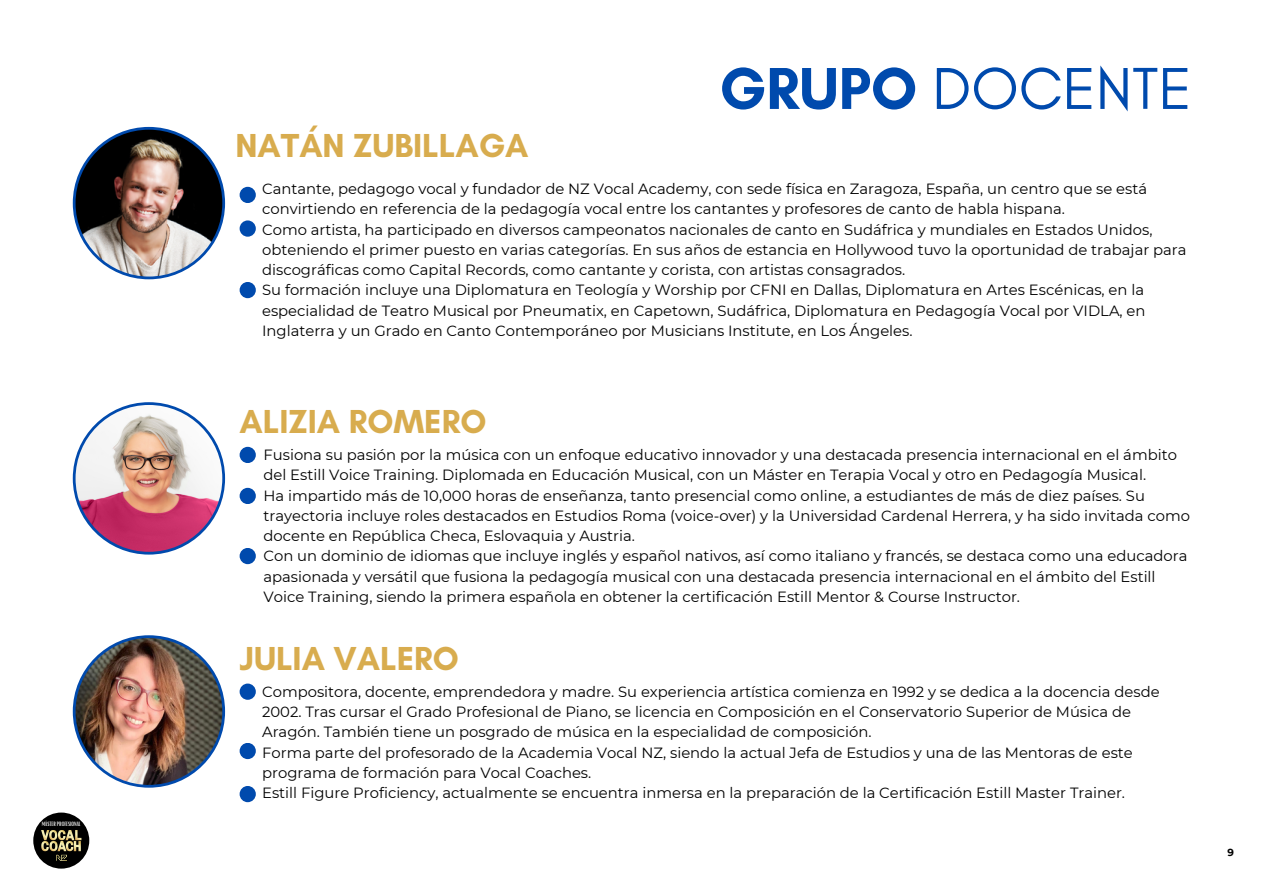
<style>
.page{position:relative;width:1263px;height:894px;background:#fff}
.page>*{position:absolute;margin:0;border:0;box-sizing:border-box;transform-origin:0 0}
.t1{font:60.15px "Glacial Indifference";color:#004aad}
.t2{font:700 33.9px "Glacial Indifference";color:#d8ac4e}
.t3{font:14.85px/20.2px "Montserrat";color:#000}
.t4{font:700 10.2px "Montserrat";color:#000}
.t5{font:6px "Bright";color:#fff}
.s1{font-weight:700}
</style>
<div class="page">
<img style="left:73px;top:127px;width:152px;height:152px">
<img style="left:73px;top:635px;width:152px;height:152px">
<svg style="left:73px;top:402px;width:152px;height:152px"></svg>
<div style="left:240px;top:683px;width:16px;height:16px;background:#004aad;border-radius:50%"></div>
<div style="left:240px;top:742px;width:16px;height:16px;background:#004aad;border-radius:50%"></div>
<div style="left:240px;top:785px;width:16px;height:17px;background:#004aad;border-radius:50%"></div>
<div style="left:240px;top:446px;width:16px;height:17px;background:#004aad;border-radius:50%"></div>
<div style="left:240px;top:487px;width:16px;height:17px;background:#004aad;border-radius:50%"></div>
<div style="left:240px;top:187px;width:16px;height:16px;background:#004aad;border-radius:50%"></div>
<div style="left:240px;top:282px;width:16px;height:16px;background:#004aad;border-radius:50%"></div>
<div style="left:240px;top:220px;width:16px;height:16px;background:#004aad;border-radius:50%"></div>
<div style="left:240px;top:547px;width:16px;height:17px;background:#004aad;border-radius:50%"></div>
<div style="left:33px;top:812px;width:56px;height:56px;background:#000;border-radius:50%"></div>
<svg style="left:41px;top:830px;width:40px;height:31px"></svg>
<p class="t5" style="left:42px;top:819px;width:40px">MÁSTER PROFESIONAL</p>
<p class="t2" style="left:235px;top:125px;width:295px">NATÁN ZUBILLAGA</p>
<p class="t1" style="left:719px;top:52px;width:474px"><span class="s1">GRUPO</span> DOCENTE</p>
<p class="t3" style="left:262px;top:178px;width:886px">Cantante, pedagogo vocal y fundador de NZ Vocal Academy, con sede física en Zaragoza, España, un centro que se está convirtiendo en referencia de la pedagogía vocal entre los cantantes y profesores de canto de habla hispana.</p>
<p class="t3" style="left:262px;top:219px;width:926px">Como artista, ha participado en diversos campeonatos nacionales de canto en Sudáfrica y mundiales en Estados Unidos, obteniendo el primer puesto en varias categorías. En sus años de estancia en Hollywood tuvo la oportunidad de trabajar para discográficas como Capital Records, como cantante y corista, con artistas consagrados.</p>
<p class="t3" style="left:262px;top:280px;width:885px;text-align:justify">Su formación incluye una Diplomatura en Teología y Worship por CFNI en Dallas, Diplomatura en Artes Escénicas, en la especialidad de Teatro Musical por Pneumatix, en Capetown, Sudáfrica, Diplomatura en Pedagogía Vocal por VIDLA, en Inglaterra y un Grado en Canto Contemporáneo por Musicians Institute, en Los Ángeles.</p>
<p class="t2" style="left:240px;top:400px;width:248px">ALIZIA ROMERO</p>
<p class="t3" style="left:263px;top:444px;width:915px">Fusiona su pasión por la música con un enfoque educativo innovador y una destacada presencia internacional en el ámbito del Estill Voice Training. Diplomada en Educación Musical, con un Máster en Terapia Vocal y otro en Pedagogía Musical.</p>
<p class="t3" style="left:263px;top:485px;width:928px">Ha impartido más de 10,000 horas de enseñanza, tanto presencial como online, a estudiantes de más de diez países. Su trayectoria incluye roles destacados en Estudios Roma (voice-over) y la Universidad Cardenal Herrera, y ha sido invitada como docente en República Checa, Eslovaquia y Austria.</p>
<p class="t3" style="left:263px;top:545px;width:925px">Con un dominio de idiomas que incluye inglés y español nativos, así como italiano y francés, se destaca como una educadora apasionada y versátil que fusiona la pedagogía musical con una destacada presencia internacional en el ámbito del Estill<br>Voice Training, siendo la primera española en obtener la certificación Estill Mentor &amp; Course Instructor.</p>
<p class="t2" style="left:240px;top:637px;width:221px">JULIA VALERO</p>
<p class="t3" style="left:262px;top:681px;width:899px">Compositora, docente, emprendedora y madre. Su experiencia artística comienza en 1992 y se dedica a la docencia desde<br>2002. Tras cursar el Grado Profesional de Piano, se licencia en Composición en el Conservatorio Superior de Música de<br>Aragón. También tiene un posgrado de música en la especialidad de composición.</p>
<p class="t3" style="left:262px;top:741px;width:872px">Forma parte del profesorado de la Academia Vocal NZ, siendo la actual Jefa de Estudios y una de las Mentoras de este programa de formación para Vocal Coaches.</p>
<p class="t3" style="left:262px;top:782px;width:864px">Estill Figure Proficiency, actualmente se encuentra inmersa en la preparación de la Certificación Estill Master Trainer.</p>
<p class="t4" style="left:1227px;top:846px;width:8px">9</p>
</div>
